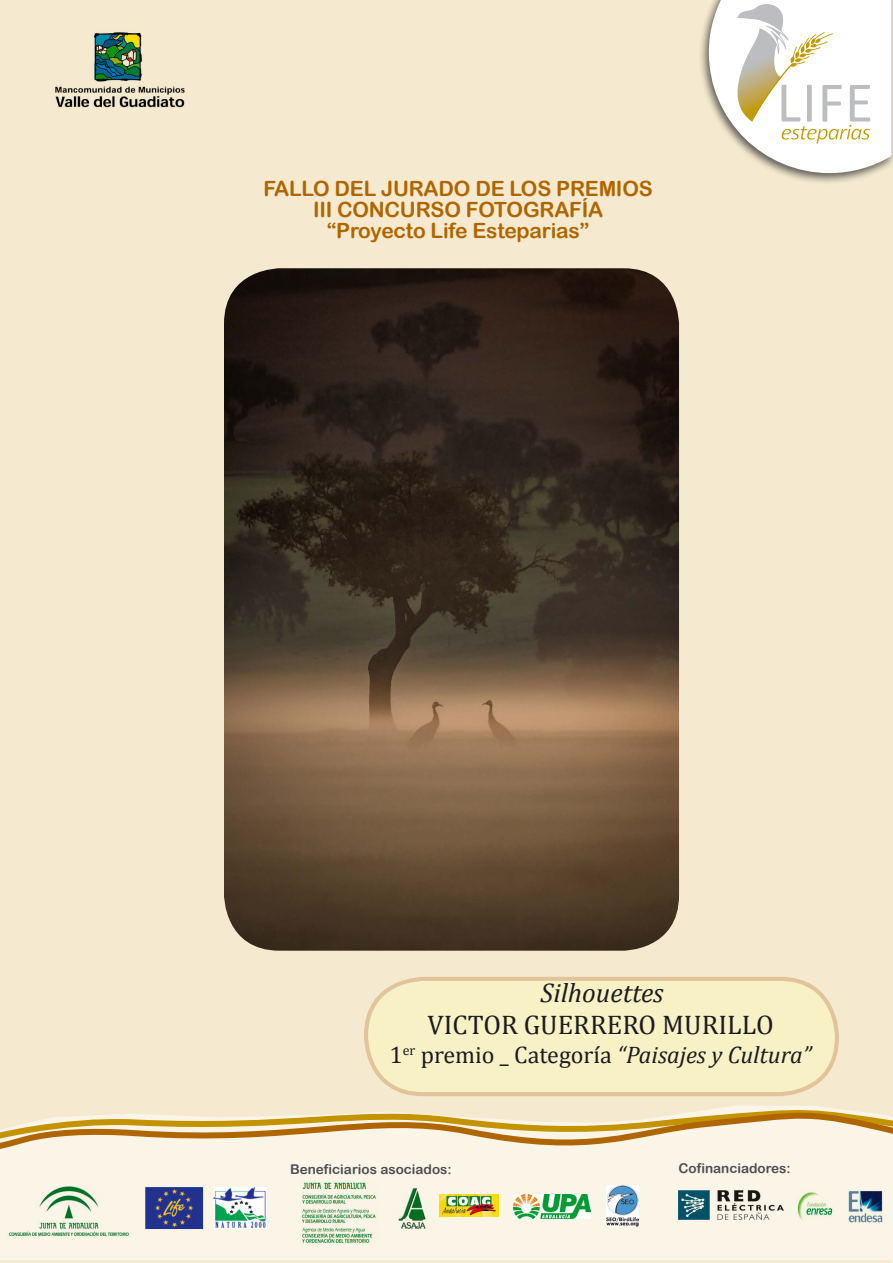
<style>
.page{position:relative;width:893px;height:1263px;background:#f5eacf}
.page>*{position:absolute;margin:0;border:0;box-sizing:border-box;transform-origin:0 0}
.t1{font:27px "Cambria";color:#1b1c20}
.t2{font:italic 27px "Cambria";color:#1b1c20}
.t3{font:italic 24px "Cambria";color:#1b1c20}
.t4{font:21px "Arial Rounded MT Bold";letter-spacing:-.01em;color:#b06600}
.t5{font:13.5px "Arial Rounded MT Bold";color:#4e4d51}
.s1{font-style:normal}
</style>
<div class="page">
<img style="left:55px;top:32px;width:130px;height:76px">
<div style="left:698px;top:0;width:195px;height:185px;background:#1b1c20;opacity:.69"></div>
<svg style="left:709px;top:0;width:182px;height:173px;background:#f0ede4"></svg>
<div style="left:366px;top:979px;width:471px;height:115px;background:#f8f1c6;border-radius:57px"></div>
<div style="left:364px;top:977px;width:475px;height:119px;border:4px solid #e2c49c;border-radius:57px"></div>
<svg style="left:0;top:1106px;width:893px;height:157px;background:#f4e8cf"></svg>
<img style="left:679px;top:1191px;width:105px;height:28px">
<img style="left:790px;top:1190px;width:44px;height:31px">
<img style="left:849px;top:1191px;width:33px;height:31px">
<img style="left:393px;top:1187px;width:40px;height:41px">
<img style="left:440px;top:1194px;width:58px;height:23px">
<img style="left:606px;top:1185px;width:32px;height:42px">
<img style="left:514px;top:1194px;width:77px;height:24px">
<img style="left:144px;top:1186px;width:62px;height:44px">
<img style="left:214px;top:1187px;width:52px;height:41px">
<img style="left:7px;top:1186px;width:125px;height:50px">
<img style="left:300px;top:1182px;width:77px;height:63px">
<img style="left:224px;top:268px;width:455px;height:683px">
<p class="t4" style="left:263px;top:176px;width:391px">FALLO DEL JURADO DE LOS PREMIOS</p>
<p class="t4" style="left:313px;top:197px;width:292px">III CONCURSO FOTOGRAFÍA</p>
<p class="t4" style="left:327px;top:218px;width:264px">“Proyecto Life Esteparias”</p>
<p class="t2" style="left:541px;top:976px;width:124px">Silhouettes</p>
<p class="t1" style="left:428px;top:1009px;width:348px">VICTOR GUERRERO MURILLO</p>
<p class="t3" style="left:389px;top:1040px;width:424px"><span class="s1">1</span><sup>er</sup> <span class="s1">premio _ Categoría</span> “Paisajes y Cultura”</p>
<p class="t5" style="left:290px;top:1161px;width:163px">Beneficiarios asociados:</p>
<p class="t5" style="left:679px;top:1160px;width:114px">Cofinanciadores:</p>
</div>
